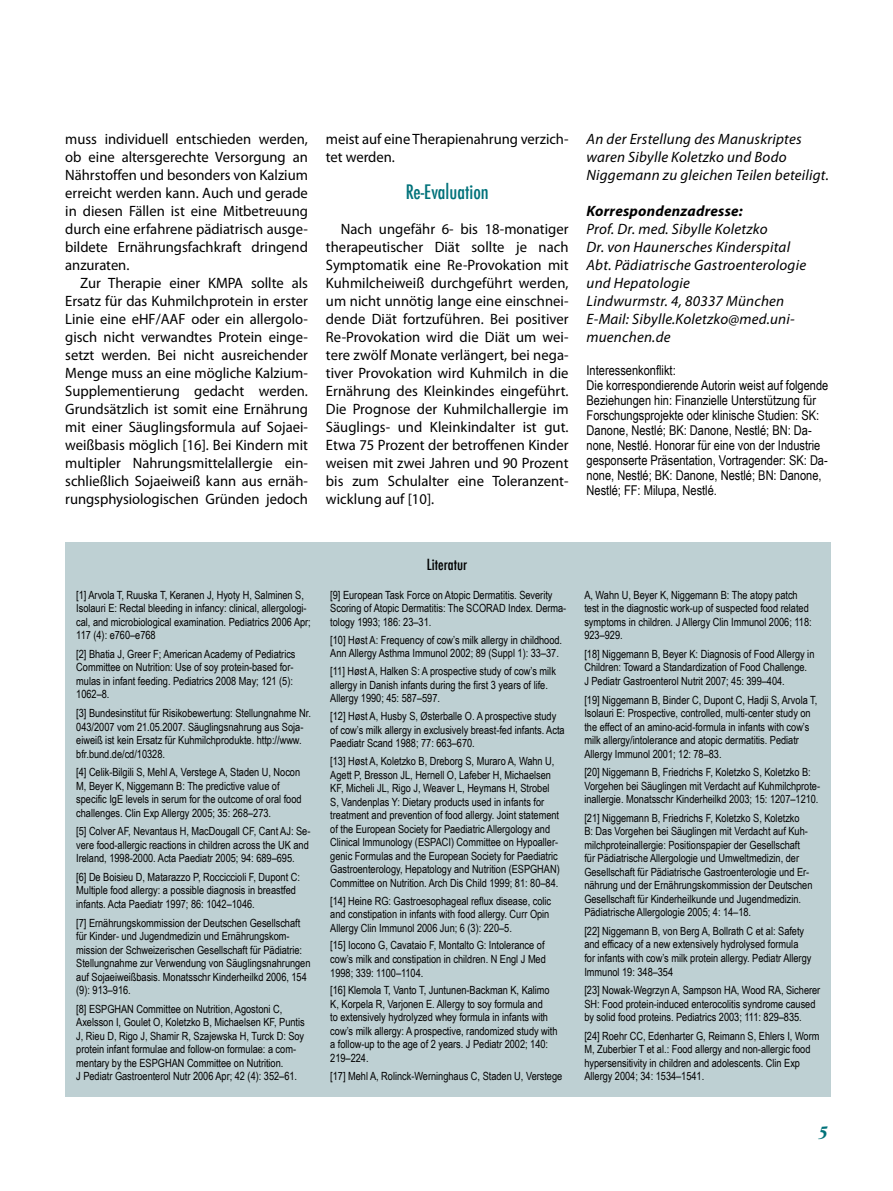
<style>
.page{position:relative;width:893px;height:1191px;background:#fff}
.page>*{position:absolute;margin:0;border:0;box-sizing:border-box;transform-origin:0 0}
.t1{font:500 condensed 19.5px "Futura";color:#00727a}
.t2{font:italic 700 condensed 18px "Garamond";color:#00727a}
.t3{font:15px/18px "Myriad Pro";color:#000;text-align:justify}
.t4{font:italic 15px/18px "Myriad Pro";letter-spacing:.015em;color:#000}
.t5{font:italic 700 15px "Myriad Pro";letter-spacing:.015em;color:#000}
.t6{font:500 condensed 15px "Futura";color:#000}
.t7{font:13.5px/15px "Arial Narrow";color:#000}
.t8{font:11.25px/13.5px "Arial Narrow";color:#000}
</style>
<div class="page">
<div style="left:65px;top:542px;width:766px;height:555px;background:#bed0d3"></div>
<p class="t3" style="left:65px;top:130px;width:244px">muss individuell entschieden werden, ob eine altersgerechte Versorgung an Nährstoffen und besonders von Kalzium erreicht werden kann. Auch und gerade in diesen Fällen ist eine Mitbetreuung durch eine erfahrene pädiatrisch ausge&shy;bildete Ernährungsfachkraft dringend anzuraten.</p>
<p class="t3" style="left:65px;top:274px;width:244px;text-indent:15px">Zur Therapie einer KMPA sollte als Ersatz für das Kuhmilchprotein in erster Linie eine eHF/AAF oder ein allergolo&shy;gisch nicht verwandtes Protein einge&shy;setzt werden. Bei nicht ausreichender Menge muss an eine mögliche Kalzium-Supplementierung gedacht werden.<br>Grundsätzlich ist somit eine Ernährung mit einer Säuglingsformula auf Sojaei&shy;weißbasis möglich [16]. Bei Kindern mit multipler Nahrungsmittelallergie ein&shy;schließlich Sojaeiweiß kann aus ernäh&shy;rungsphysiologischen Gründen jedoch</p>
<h3 class="t3" style="left:326px;top:130px;width:244px">meist auf eine Therapienahrung verzich&shy;tet werden.</h3>
<h1 class="t1" style="left:406px;top:179px;width:85px">Re-Evaluation</h1>
<p class="t3" style="left:326px;top:220px;width:244px;text-indent:15px">Nach ungefähr 6- bis 18-monatiger therapeutischer Diät sollte je nach Symptomatik eine Re-Provokation mit Kuhmilcheiweiß durchgeführt werden, um nicht unnötig lange eine einschnei&shy;dende Diät fortzuführen. Bei positiver Re-Provokation wird die Diät um wei&shy;tere zwölf Monate verlängert, bei nega&shy;tiver Provokation wird Kuhmilch in die Ernährung des Kleinkindes eingeführt.<br>Die Prognose der Kuhmilchallergie im Säuglings- und Kleinkindalter ist gut.<br>Etwa 75 Prozent der betroffenen Kinder weisen mit zwei Jahren und 90 Prozent bis zum Schulalter eine Toleranzent&shy;wicklung auf [10].</p>
<h3 class="t4" style="left:587px;top:130px;width:244px">An der Erstellung des Manuskriptes waren Sibylle Koletzko und Bodo<br>Niggemann zu gleichen Teilen beteiligt.</h3>
<h3 class="t5" style="left:587px;top:201px;width:158px">Korrespondenzadresse:</h3>
<h3 class="t4" style="left:587px;top:220px;width:221px">Prof. Dr. med. Sibylle Koletzko<br>Dr. von Haunersches Kinderspital<br>Abt. Pädiatrische Gastroenterologie und Hepatologie<br>Lindwurmstr. 4, 80337 München<br>E-Mail: Sibylle.Koletzko@med.uni&shy;muenchen.de</h3>
<p class="t7" style="left:587px;top:362px;width:243px">Interessenkonflikt:<br>Die korrespondierende Autorin weist auf folgende Beziehungen hin: Finanzielle Unterstützung für Forschungsprojekte oder klinische Studien: SK:<br>Danone, Nestlé; BK: Danone, Nestlé; BN: Da&shy;none, Nestlé. Honorar für eine von der Industrie gesponserte Präsentation, Vortragender: SK: Da&shy;none, Nestlé; BK: Danone, Nestlé; BN: Danone, Nestlé; FF: Milupa, Nestlé.</p>
<p class="t8" style="left:76px;top:587px;width:236px">[1] Arvola T, Ruuska T, Keranen J, Hyoty H, Salminen S, Isolauri E: Rectal bleeding in infancy: clinical, allergologi&shy;cal, and microbiological examination. Pediatrics 2006 Apr; 117 (4): e760–e768</p>
<p class="t8" style="left:76px;top:647px;width:221px">[2] Bhatia J, Greer F; American Academy of Pediatrics Committee on Nutrition: Use of soy protein-based for&shy;mulas in infant feeding. Pediatrics 2008 May; 121 (5):<br>1062–8.</p>
<p class="t8" style="left:76px;top:706px;width:236px">[3] Bundesinstitut für Risikobewertung: Stellungnahme Nr.<br>043/2007 vom 21.05.2007. Säuglingsnahrung aus Soja&shy;eiweiß ist kein Ersatz für Kuhmilchprodukte. http://www. bfr.bund.de/cd/10328.</p>
<p class="t8" style="left:76px;top:765px;width:227px">[4] Celik-Bilgili S, Mehl A, Verstege A, Staden U, Nocon M, Beyer K, Niggemann B: The predictive value of specific IgE levels in serum for the outcome of oral food challenges. Clin Exp Allergy 2005; 35: 268–273.</p>
<p class="t8" style="left:76px;top:824px;width:236px">[5] Colver AF, Nevantaus H, MacDougall CF, Cant AJ: Se&shy;vere food-allergic reactions in children across the UK and<br>Ireland, 1998-2000. Acta Paediatr 2005; 94: 689–695.</p>
<p class="t8" style="left:76px;top:869px;width:225px">[6] De Boisieu D, Matarazzo P, Rocciccioli F, Dupont C:<br>Multiple food allergy: a possible diagnosis in breastfed infants. Acta Paediatr 1997; 86: 1042–1046.</p>
<p class="t8" style="left:76px;top:915px;width:236px">[7] Ernährungskommission der Deutschen Gesellschaft für Kinder- und Jugendmedizin und Ernährungskom&shy;mission der Schweizerischen Gesellschaft für Pädiatrie:<br>Stellungnahme zur Verwendung von Säuglingsnahrungen auf Sojaeiweißbasis. Monatsschr Kinderheilkd 2006, 154 (9): 913–916.</p>
<p class="t8" style="left:76px;top:1001px;width:230px">[8] ESPGHAN Committee on Nutrition, Agostoni C, Axelsson I, Goulet O, Koletzko B, Michaelsen KF, Puntis J, Rieu D, Rigo J, Shamir R, Szajewska H, Turck D: Soy protein infant formulae and follow-on formulae: a com&shy;mentary by the ESPGHAN Committee on Nutrition.<br>J Pediatr Gastroenterol Nutr 2006 Apr; 42 (4): 352–61.</p>
<h3 class="t6" style="left:427px;top:555px;width:42px">Literatur</h3>
<p class="t8" style="left:330px;top:587px;width:238px">[9] European Task Force on Atopic Dermatitis. Severity<br>Scoring of Atopic Dermatitis: The SCORAD Index. Derma&shy;tology 1993; 186: 23–31.</p>
<p class="t8" style="left:330px;top:632px;width:233px">[10] Høst A: Frequency of cow’s milk allergy in childhood.<br>Ann Allergy Asthma Immunol 2002; 89 (Suppl 1): 33–37.</p>
<p class="t8" style="left:330px;top:664px;width:227px">[11] Høst A, Halken S: A prospective study of cow’s milk allergy in Danish infants during the first 3 years of life.<br>Allergy 1990; 45: 587–597.</p>
<p class="t8" style="left:330px;top:709px;width:236px">[12] Høst A, Husby S, Østerballe O. A prospective study of cow’s milk allergy in exclusively breast-fed infants. Acta<br>Paediatr Scand 1988; 77: 663–670.</p>
<p class="t8" style="left:330px;top:754px;width:231px">[13] Høst A, Koletzko B, Dreborg S, Muraro A, Wahn U, Agett P, Bresson JL, Hernell O, Lafeber H, Michaelsen KF, Micheli JL, Rigo J, Weaver L, Heymans H, Strobel S, Vandenplas Y: Dietary products used in infants for treatment and prevention of food allergy. Joint statement of the European Society for Paediatric Allergology and Clinical Immunology (ESPACI) Committee on Hypoaller&shy;genic Formulas and the European Society for Paediatric Gastroenterology, Hepatology and Nutrition (ESPGHAN)<br>Committee on Nutrition. Arch Dis Child 1999; 81: 80–84.</p>
<p class="t8" style="left:330px;top:893px;width:222px">[14] Heine RG: Gastroesophageal reflux disease, colic and constipation in infants with food allergy. Curr Opin<br>Allergy Clin Immunol 2006 Jun; 6 (3): 220–5.</p>
<p class="t8" style="left:330px;top:938px;width:217px;text-align:justify">[15] Iocono G, Cavataio F, Montalto G: Intolerance of cow’s milk and constipation in children. N Engl J Med 1998; 339: 1100–1104.</p>
<p class="t8" style="left:330px;top:983px;width:229px">[16] Klemola T, Vanto T, Juntunen-Backman K, Kalimo K, Korpela R, Varjonen E. Allergy to soy formula and<br>to extensively hydrolyzed whey formula in infants with cow’s milk allergy: A prospective, randomized study with a follow-up to the age of 2 years. J Pediatr 2002; 140:<br>219–224.</p>
<p class="t8" style="left:330px;top:1068px;width:233px">[17] Mehl A, Rolinck-Werninghaus C, Staden U, Verstege</p>
<p class="t8" style="left:584px;top:587px;width:229px">A, Wahn U, Beyer K, Niggemann B: The atopy patch test in the diagnostic work-up of suspected food related symptoms in children. J Allergy Clin Immunol 2006; 118:<br>923–929.</p>
<p class="t8" style="left:584px;top:647px;width:232px">[18] Niggemann B, Beyer K: Diagnosis of Food Allergy in<br>Children: Toward a Standardization of Food Challenge.<br>J Pediatr Gastroenterol Nutrit 2007; 45: 399–404.</p>
<p class="t8" style="left:584px;top:692px;width:234px">[19] Niggemann B, Binder C, Dupont C, Hadji S, Arvola T, Isolauri E: Prospective, controlled, multi-center study on the effect of an amino-acid-formula in infants with cow’s milk allergy/intolerance and atopic dermatitis. Pediatr Allergy Immunol 2001; 12: 78–83.</p>
<p class="t8" style="left:584px;top:765px;width:237px">[20] Niggemann B, Friedrichs F, Koletzko S, Koletzko B:<br>Vorgehen bei Säuglingen mit Verdacht auf Kuhmilchprote&shy;inallergie. Monatsschr Kinderheilkd 2003; 15: 1207–1210.</p>
<p class="t8" style="left:584px;top:810px;width:230px">[21] Niggemann B, Friedrichs F, Koletzko S, Koletzko<br>B: Das Vorgehen bei Säuglingen mit Verdacht auf Kuh&shy;milchproteinallergie: Positionspapier der Gesellschaft für Pädiatrische Allergologie und Umweltmedizin, der Gesellschaft für Pädiatrische Gastroenterologie und Er&shy;nährung und der Ernährungskommission der Deutschen Gesellschaft für Kinderheilkunde und Jugendmedizin.<br>Pädiatrische Allergologie 2005; 4: 14–18.</p>
<p class="t8" style="left:584px;top:924px;width:229px">[22] Niggemann B, von Berg A, Bollrath C et al: Safety and efficacy of a new extensively hydrolysed formula for infants with cow’s milk protein allergy. Pediatr Allergy Immunol 19: 348–354</p>
<p class="t8" style="left:584px;top:983px;width:237px">[23] Nowak-Wegrzyn A, Sampson HA, Wood RA, Sicherer<br>SH: Food protein-induced enterocolitis syndrome caused by solid food proteins. Pediatrics 2003; 111: 829–835.</p>
<p class="t8" style="left:584px;top:1028px;width:237px">[24] Roehr CC, Edenharter G, Reimann S, Ehlers I, Worm M, Zuberbier T et al.: Food allergy and non-allergic food hypersensitivity in children and adolescents. Clin Exp Allergy 2004; 34: 1534–1541.</p>
<h2 class="t2" style="left:819px;top:1122px;width:10px">5</h2>
</div>
